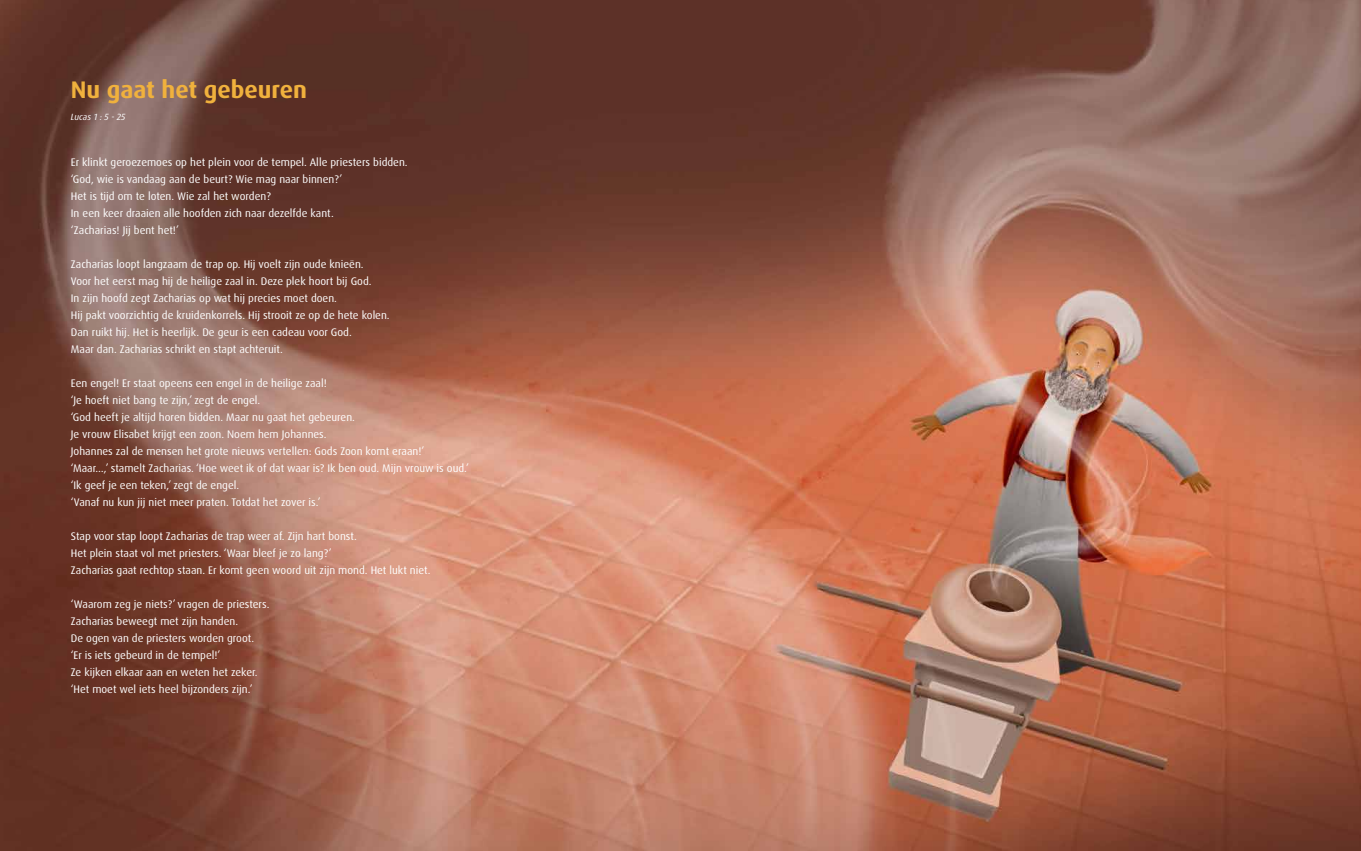
<style>
.page{position:relative;width:1361px;height:851px;background:#fff}
.page>*{position:absolute;margin:0;border:0;box-sizing:border-box;transform-origin:0 0}
.t1{font:700 24px "Dax Pro";color:#f0b13d}
.t2{font:11px/17px "Dax Pro";color:#fff}
.t3{font:italic 9px "Dax Pro";color:#fff}
</style>
<div class="page">
<img style="left:0;top:0;width:1361px;height:850px">
<h1 class="t1" style="left:71px;top:74px;width:238px">Nu gaat het gebeuren</h1>
<p class="t3" style="left:71px;top:111px;width:56px">Lucas 1 : 5 - 25</p>
<p class="t2" style="left:71px;top:154px;width:338px">Er klinkt geroezemoes op het plein voor de tempel. Alle priesters bidden. ‘God, wie is vandaag aan de beurt? Wie mag naar binnen?’<br>Het is tijd om te loten. Wie zal het worden?<br>In een keer draaien alle hoofden zich naar dezelfde kant.<br>‘Zacharias! Jij bent het!’</p>
<p class="t2" style="left:71px;top:256px;width:320px">Zacharias loopt langzaam de trap op. Hij voelt zijn oude knieën.<br>Voor het eerst mag hij de heilige zaal in. Deze plek hoort bij God.<br>In zijn hoofd zegt Zacharias op wat hij precies moet doen.<br>Hij pakt voorzichtig de kruidenkorrels. Hij strooit ze op de hete kolen.<br>Dan ruikt hij. Het is heerlijk. De geur is een cadeau voor God.<br>Maar dan. Zacharias schrikt en stapt achteruit.</p>
<p class="t2" style="left:71px;top:375px;width:400px">Een engel! Er staat opeens een engel in de heilige zaal!<br>‘Je hoeft niet bang te zijn,’ zegt de engel.<br>‘God heeft je altijd horen bidden. Maar nu gaat het gebeuren.<br>Je vrouw Elisabet krijgt een zoon. Noem hem Johannes.<br>Johannes zal de mensen het grote nieuws vertellen: Gods Zoon komt eraan!’<br>‘Maar…,’ stamelt Zacharias. ‘Hoe weet ik of dat waar is? Ik ben oud. Mijn vrouw is oud.’ ‘Ik geef je een teken,’ zegt de engel.<br>‘Vanaf nu kun jij niet meer praten. Totdat het zover is.’</p>
<p class="t2" style="left:71px;top:528px;width:361px">Stap voor stap loopt Zacharias de trap weer af. Zijn hart bonst.<br>Het plein staat vol met priesters. ‘Waar bleef je zo lang?’<br>Zacharias gaat rechtop staan. Er komt geen woord uit zijn mond. Het lukt niet.</p>
<p class="t2" style="left:71px;top:596px;width:200px">‘Waarom zeg je niets?’ vragen de priesters.<br>Zacharias beweegt met zijn handen.<br>De ogen van de priesters worden groot.<br>‘Er is iets gebeurd in de tempel!’<br>Ze kijken elkaar aan en weten het zeker. ‘Het moet wel iets heel bijzonders zijn.’</p>
</div>
